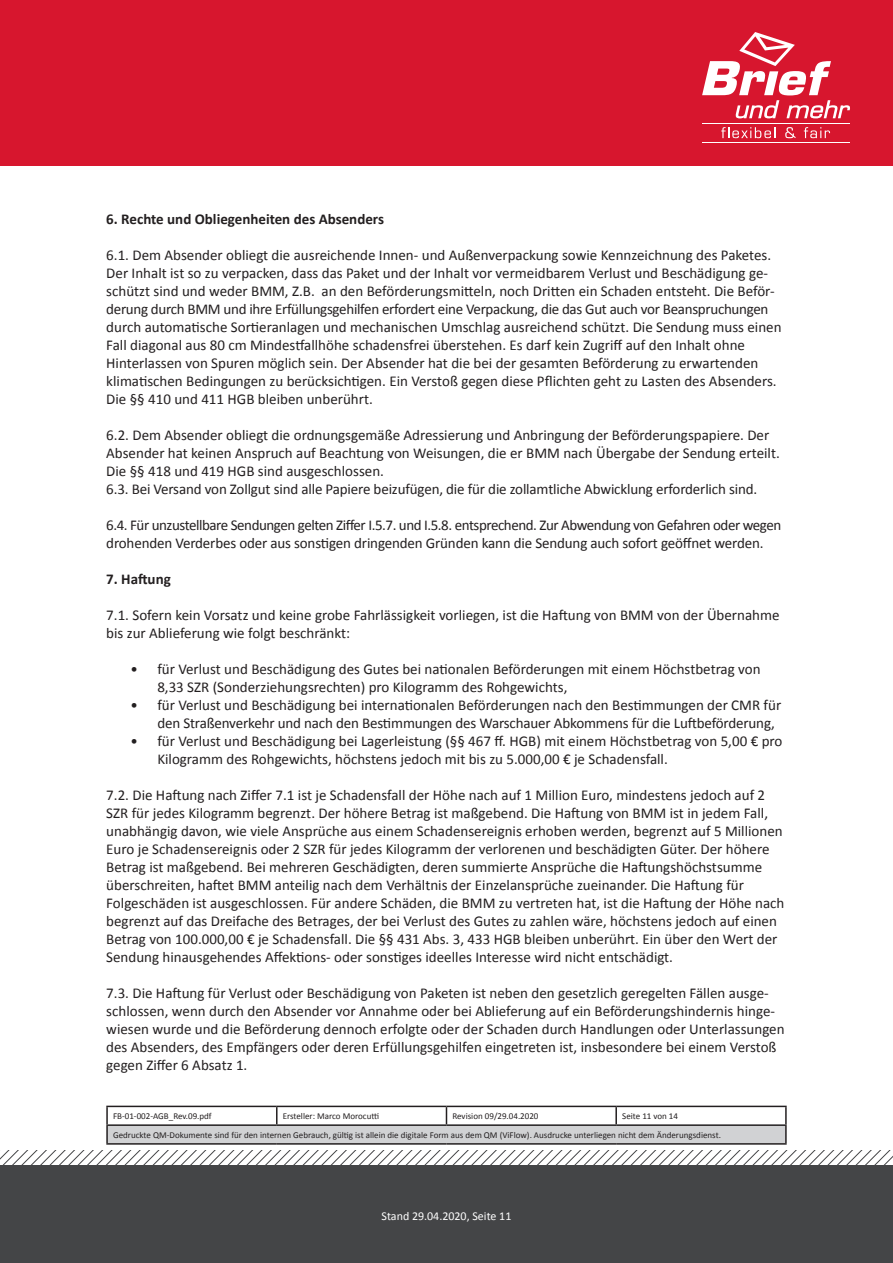
<style>
.page{position:relative;width:893px;height:1263px;background:#fff}
.page>*{position:absolute;margin:0;border:0;box-sizing:border-box;transform-origin:0 0}
.t1{font:15px/18px "Calibri";color:#231f20}
.t2{font:15px/18px "Calibri";letter-spacing:-.03em;color:#231f20}
.t3{font:700 15px "Calibri";color:#231f20}
.t4{font:12px "Calibri";color:#fff}
.t5{font:9px/18.8px "Calibri";color:#231f20}
</style>
<div class="page">
<div style="left:0;top:1165px;width:893px;height:98px;background:#444547"></div>
<svg style="left:0;top:1150px;width:893px;height:15px"></svg>
<div style="left:0;top:0;width:893px;height:166px;background:#d7162e"></div>
<svg style="left:702px;top:32px;width:148px;height:86px"></svg>
<hr style="left:702px;top:124px;width:148px;height:1px;background:#fff">
<hr style="left:702px;top:142px;width:148px;height:1px;background:#fff">
<svg style="left:721px;top:127px;width:54px;height:11px"></svg>
<svg style="left:785px;top:127px;width:11px;height:11px"></svg>
<svg style="left:804px;top:127px;width:26px;height:11px"></svg>
<div style="left:107px;top:1125px;width:679px;height:19px;background:#d1d2d4"></div>
<hr style="left:106px;top:1106px;width:171px;height:1px;background:#231f20">
<hr style="left:277px;top:1106px;width:169px;height:1px;background:#231f20">
<svg style="left:276px;top:1107px;width:2px;height:17px"></svg>
<hr style="left:446px;top:1106px;width:170px;height:1px;background:#231f20">
<svg style="left:446px;top:1107px;width:1px;height:17px"></svg>
<hr style="left:616px;top:1106px;width:171px;height:1px;background:#231f20">
<svg style="left:615px;top:1107px;width:2px;height:17px"></svg>
<hr style="left:106px;top:1124px;width:171px;height:2px;background:#231f20">
<svg style="left:106px;top:1107px;width:2px;height:36px"></svg>
<hr style="left:277px;top:1124px;width:169px;height:2px;background:#231f20">
<hr style="left:446px;top:1124px;width:170px;height:2px;background:#231f20">
<hr style="left:616px;top:1124px;width:171px;height:2px;background:#231f20">
<svg style="left:785px;top:1107px;width:2px;height:36px"></svg>
<hr style="left:106px;top:1143px;width:171px;height:2px;background:#231f20">
<hr style="left:277px;top:1143px;width:169px;height:2px;background:#231f20">
<hr style="left:446px;top:1143px;width:170px;height:2px;background:#231f20">
<hr style="left:616px;top:1143px;width:171px;height:2px;background:#231f20">
<p class="t3" style="left:106px;top:209px;width:279px">6. Rechte und Obliegenheiten des Absenders</p>
<p class="t1" style="left:106px;top:246px;width:677px">6.1. Dem Absender obliegt die ausreichende Innen- und Außenverpackung sowie Kennzeichnung des Paketes.<br>Der Inhalt ist so zu verpacken, dass das Paket und der Inhalt vor vermeidbarem Verlust und Beschädigung ge&shy;schützt sind und weder BMM, Z.B. an den Beförderungsmitteln, noch Dritten ein Schaden entsteht. Die Beför&shy;derung durch BMM und ihre Erfüllungsgehilfen erfordert eine Verpackung, die das Gut auch vor Beanspruchungen durch automatische Sortieranlagen und mechanischen Umschlag ausreichend schützt. Die Sendung muss einen Fall diagonal aus 80 cm Mindestfallhöhe schadensfrei überstehen. Es darf kein Zugriff auf den Inhalt ohne Hinterlassen von Spuren möglich sein. Der Absender hat die bei der gesamten Beförderung zu erwartenden klimatischen Bedingungen zu berücksichtigen. Ein Verstoß gegen diese Pflichten geht zu Lasten des Absenders.<br>Die §§ 410 und 411 HGB bleiben unberührt.</p>
<p class="t1" style="left:106px;top:426px;width:675px">6.2. Dem Absender obliegt die ordnungsgemäße Adressierung und Anbringung der Beförderungspapiere. Der Absender hat keinen Anspruch auf Beachtung von Weisungen, die er BMM nach Übergabe der Sendung erteilt.<br>Die §§ 418 und 419 HGB sind ausgeschlossen.<br>6.3. Bei Versand von Zollgut sind alle Papiere beizufügen, die für die zollamtliche Abwicklung erforderlich sind.</p>
<p class="t2" style="left:106px;top:516px;width:676px">6.4. Für unzustellbare Sendungen gelten Ziffer I.5.7. und I.5.8. entsprechend. Zur Abwendung von Gefahren oder wegen drohenden Verderbes oder aus sonstigen dringenden Gründen kann die Sendung auch sofort geöffnet werden.</p>
<p class="t3" style="left:106px;top:569px;width:66px">7. Haftung</p>
<p class="t1" style="left:106px;top:606px;width:675px">7.1. Sofern kein Vorsatz und keine grobe Fahrlässigkeit vorliegen, ist die Haftung von BMM von der Übernahme bis zur Ablieferung wie folgt beschränkt:</p>
<p class="t1" style="left:157px;top:660px;width:605px;text-indent:-27px">• für Verlust und Beschädigung des Gutes bei nationalen Beförderungen mit einem Höchstbetrag von<br>8,33 SZR (Sonderziehungsrechten) pro Kilogramm des Rohgewichts,</p>
<p class="t1" style="left:157px;top:696px;width:625px;text-indent:-27px">• für Verlust und Beschädigung bei internationalen Beförderungen nach den Bestimmungen der CMR für den Straßenverkehr und nach den Bestimmungen des Warschauer Abkommens für die Luftbeförderung,</p>
<p class="t1" style="left:157px;top:732px;width:627px;text-indent:-27px">• für Verlust und Beschädigung bei Lagerleistung (§§ 467 ff. HGB) mit einem Höchstbetrag von 5,00 € pro<br>Kilogramm des Rohgewichts, höchstens jedoch mit bis zu 5.000,00 € je Schadensfall.</p>
<p class="t1" style="left:106px;top:786px;width:680px">7.2. Die Haftung nach Ziffer 7.1 ist je Schadensfall der Höhe nach auf 1 Million Euro, mindestens jedoch auf 2<br>SZR für jedes Kilogramm begrenzt. Der höhere Betrag ist maßgebend. Die Haftung von BMM ist in jedem Fall, unabhängig davon, wie viele Ansprüche aus einem Schadensereignis erhoben werden, begrenzt auf 5 Millionen Euro je Schadensereignis oder 2 SZR für jedes Kilogramm der verlorenen und beschädigten Güter. Der höhere Betrag ist maßgebend. Bei mehreren Geschädigten, deren summierte Ansprüche die Haftungshöchstsumme überschreiten, haftet BMM anteilig nach dem Verhältnis der Einzelansprüche zueinander. Die Haftung für Folgeschäden ist ausgeschlossen. Für andere Schäden, die BMM zu vertreten hat, ist die Haftung der Höhe nach begrenzt auf das Dreifache des Betrages, der bei Verlust des Gutes zu zahlen wäre, höchstens jedoch auf einen Betrag von 100.000,00 € je Schadensfall. Die §§ 431 Abs. 3, 433 HGB bleiben unberührt. Ein über den Wert der Sendung hinausgehendes Affektions- oder sonstiges ideelles Interesse wird nicht entschädigt.</p>
<p class="t1" style="left:106px;top:984px;width:680px">7.3. Die Haftung für Verlust oder Beschädigung von Paketen ist neben den gesetzlich geregelten Fällen ausge&shy;schlossen, wenn durch den Absender vor Annahme oder bei Ablieferung auf ein Beförderungshindernis hinge&shy;wiesen wurde und die Beförderung dennoch erfolgte oder der Schaden durch Handlungen oder Unterlassungen des Absenders, des Empfängers oder deren Erfüllungsgehilfen eingetreten ist, insbesondere bei einem Verstoß gegen Ziffer 6 Absatz 1.</p>
<p class="t5" style="left:113px;top:1107px;width:100px">FB-01-002-AGB_Rev.09.pdf</p>
<p class="t5" style="left:283px;top:1107px;width:98px">Ersteller: Marco Morocutti</p>
<p class="t5" style="left:452px;top:1107px;width:88px">Revision 09/29.04.2020</p>
<p class="t5" style="left:113px;top:1107px;width:609px;text-indent:509px">Seite 11 von 14<br>Gedruckte QM-Dokumente sind für den internen Gebrauch, gültig ist allein die digitale Form aus dem QM (ViFlow). Ausdrucke unterliegen nicht dem Änderungsdienst.</p>
<p class="t4" style="left:382px;top:1209px;width:131px">Stand 29.04.2020, Seite 11</p>
</div>
